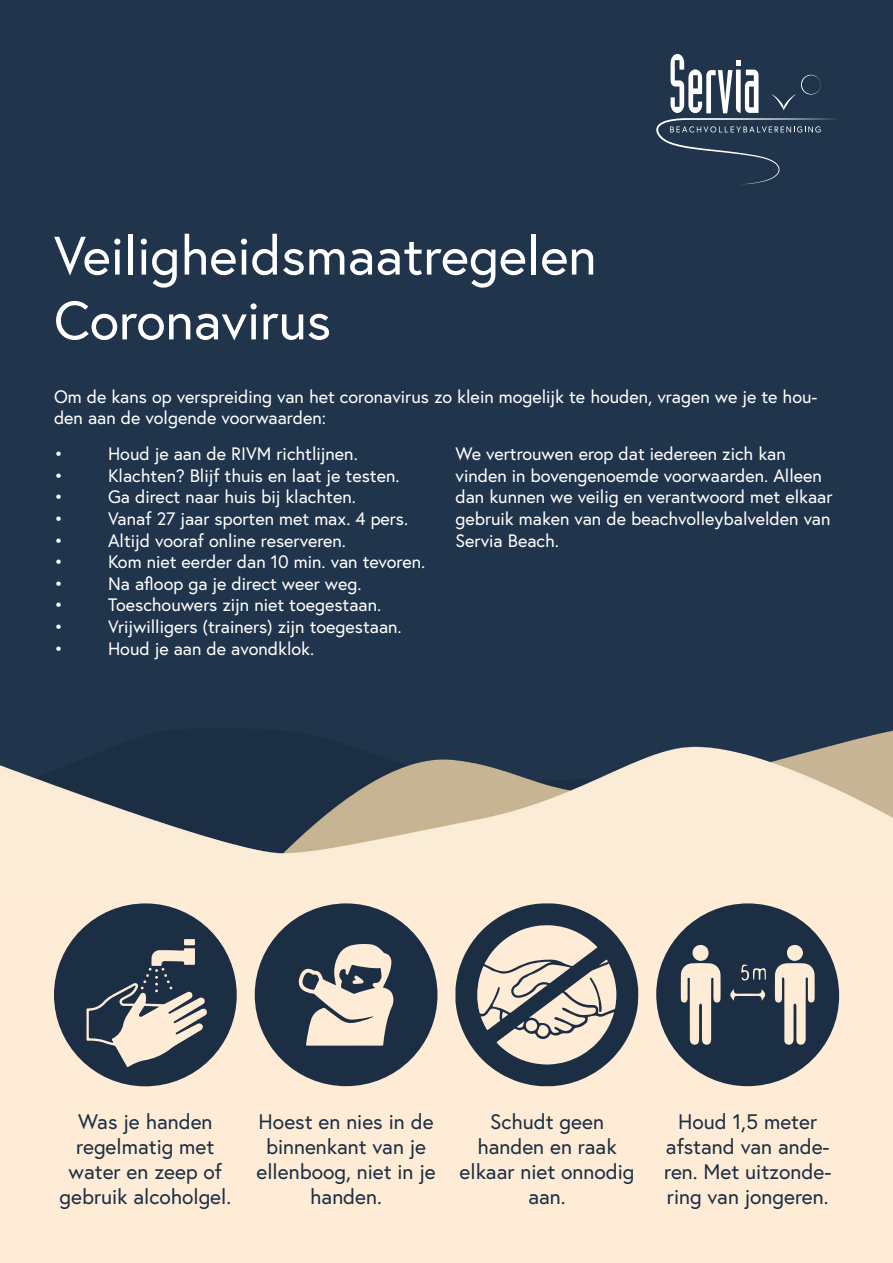
<style>
.page{position:relative;width:893px;height:1263px;background:#fff}
.page>*{position:absolute;margin:0;border:0;box-sizing:border-box;transform-origin:0 0}
.t1{font:54px "Europa";color:#fff}
.t2{font:21px/25.2px "Europa";color:#1c2e44;text-align:center}
.t3{font:18px/21.6px "Europa";color:#fff}
</style>
<div class="page">
<img style="left:0;top:0;width:893px;height:1263px">
<svg style="left:656px;top:54px;width:183px;height:130px;background:#3a4b61"></svg>
<svg style="left:255px;top:903px;width:183px;height:183px;background:#73777c"></svg>
<svg style="left:54px;top:903px;width:183px;height:183px;background:#6d7278"></svg>
<svg style="left:455px;top:903px;width:183px;height:183px;background:#9b9996"></svg>
<svg style="left:656px;top:903px;width:183px;height:183px;background:#6d7278"></svg>
<p class="t1" style="left:54px;top:221px;width:544px">Veiligheidsmaatregelen</p>
<p class="t1" style="left:54px;top:286px;width:279px">Coronavirus</p>
<p class="t3" style="left:54px;top:385px;width:765px">Om de kans op verspreiding van het coronavirus zo klein mogelijk te houden, vragen we je te hou&shy;den aan de volgende voorwaarden:</p>
<p class="t3" style="left:54px;top:443px;width:10px">•</p>
<p class="t3" style="left:108px;top:443px;width:251px">Houd je aan de RIVM richtlijnen.</p>
<p class="t3" style="left:54px;top:464px;width:10px">•</p>
<p class="t3" style="left:108px;top:464px;width:293px">Klachten? Blijf thuis en laat je testen.</p>
<p class="t3" style="left:54px;top:486px;width:10px">•</p>
<p class="t3" style="left:108px;top:486px;width:249px">Ga direct naar huis bij klachten.</p>
<p class="t3" style="left:54px;top:507px;width:10px">•</p>
<p class="t3" style="left:108px;top:507px;width:302px">Vanaf 27 jaar sporten met max. 4 pers.</p>
<p class="t3" style="left:54px;top:529px;width:10px">•</p>
<p class="t3" style="left:108px;top:529px;width:240px">Altijd vooraf online reserveren.</p>
<p class="t3" style="left:54px;top:551px;width:10px">•</p>
<p class="t3" style="left:108px;top:551px;width:319px">Kom niet eerder dan 10 min. van tevoren.</p>
<p class="t3" style="left:54px;top:572px;width:10px">•</p>
<p class="t3" style="left:108px;top:572px;width:255px">Na afloop ga je direct weer weg.</p>
<p class="t3" style="left:54px;top:594px;width:10px">•</p>
<p class="t3" style="left:108px;top:594px;width:275px">Toeschouwers zijn niet toegestaan.</p>
<p class="t3" style="left:54px;top:615px;width:10px">•</p>
<p class="t3" style="left:108px;top:615px;width:295px">Vrijwilligers (trainers) zijn toegestaan.</p>
<p class="t3" style="left:54px;top:637px;width:10px">•</p>
<p class="t3" style="left:108px;top:637px;width:208px">Houd je aan de avondklok.</p>
<p class="t3" style="left:455px;top:443px;width:379px">We vertrouwen erop dat iedereen zich kan vinden in bovengenoemde voorwaarden. Alleen dan kunnen we veilig en verantwoord met elkaar gebruik maken van de beachvolleybalvelden van Servia Beach.</p>
<p class="t2" style="left:78px;top:1108px;width:136px">Was je handen</p>
<p class="t2" style="left:59px;top:1133px;width:173px">regelmatig met water en zeep of gebruik alcoholgel.</p>
<p class="t2" style="left:257px;top:1108px;width:181px">Hoest en nies in de binnenkant van je ellenboog, niet in je handen.</p>
<p class="t2" style="left:490px;top:1108px;width:115px">Schudt geen</p>
<p class="t2" style="left:460px;top:1133px;width:176px">handen en raak elkaar niet onnodig aan.</p>
<p class="t2" style="left:678px;top:1108px;width:140px">Houd 1,5 meter</p>
<p class="t2" style="left:664px;top:1133px;width:169px;text-align:justify">afstand van ande&shy;ren. Met uitzonde&shy;ring van jongeren.</p>
</div>
